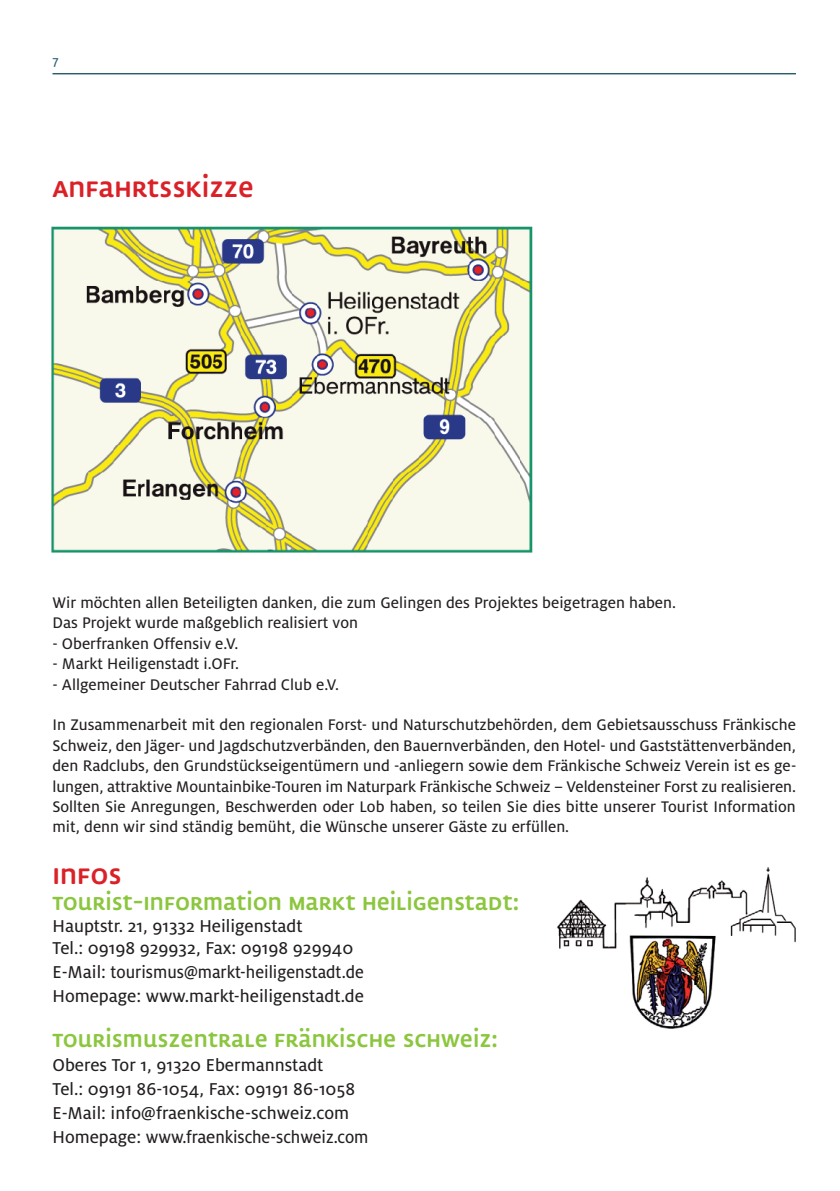
<style>
.page{position:relative;width:840px;height:1191px;background:#fff}
.page>*{position:absolute;margin:0;border:0;box-sizing:border-box;transform-origin:0 0}
.t1{font:24px "Oberfranken Headline";color:#da2128}
.t2{font:20px "Oberfranken Headline";color:#8bc63e}
.t3{font:19px/24px "Milo OT Text";color:#231f20}
.t4{font:17px/20.4px "Milo OT Text";color:#231f20}
.t5{font:14px "Milo OT Text";color:#255a6e}
</style>
<div class="page">
<hr style="left:52px;top:73px;width:743px;height:1px;background:#255a6e">
<img style="left:51px;top:227px;width:481px;height:326px">
<img style="left:557px;top:867px;width:239px;height:161px">
<p class="t5" style="left:52px;top:53px;width:8px">7</p>
<h1 class="t1" style="left:52px;top:171px;width:203px">ANFAHRTSSKIZZE</h1>
<p class="t4" style="left:52px;top:592px;width:624px">Wir möchten allen Beteiligten danken, die zum Gelingen des Projektes beigetragen haben.<br>Das Projekt wurde maßgeblich realisiert von</p>
<p class="t4" style="left:52px;top:633px;width:187px">- Oberfranken Offensiv e.V.</p>
<p class="t4" style="left:52px;top:654px;width:188px">- Markt Heiligenstadt i.OFr.</p>
<p class="t4" style="left:52px;top:674px;width:288px">- Allgemeiner Deutscher Fahrrad Club e.V.</p>
<p class="t4" style="left:52px;top:715px;width:745px;text-align:justify">In Zusammenarbeit mit den regionalen Forst- und Naturschutzbehörden, dem Gebietsausschuss Fränkische Schweiz, den Jäger- und Jagdschutzverbänden, den Bauernverbänden, den Hotel- und Gaststättenverbänden, den Radclubs, den Grundstückseigentümern und -anliegern sowie dem Fränkische Schweiz Verein ist es ge&shy;lungen, attraktive Mountainbike-Touren im Naturpark Fränkische Schweiz – Veldensteiner Forst zu realisieren.<br>Sollten Sie Anregungen, Beschwerden oder Lob haben, so teilen Sie dies bitte unserer Tourist Information mit, denn wir sind ständig bemüht, die Wünsche unserer Gäste zu erfüllen.</p>
<h1 class="t1" style="left:52px;top:857px;width:71px">INFOS</h1>
<p class="t2" style="left:52px;top:888px;width:468px">TOURIST-INFORMATION MARKT HEILIGENSTADT:</p>
<p class="t3" style="left:52px;top:915px;width:302px;line-height:22px">Hauptstr. 21, 91332 Heiligenstadt<br>Tel.: 09198 929932, Fax: 09198 929940</p>
<p class="t3" style="left:52px;top:960px;width:313px">E-Mail: tourismus@markt-heiligenstadt.de<br>Homepage: www.markt-heiligenstadt.de</p>
<p class="t2" style="left:52px;top:1025px;width:446px">TOURISMUSZENTRALE FRÄNKISCHE SCHWEIZ:</p>
<p class="t3" style="left:52px;top:1053px;width:317px">Oberes Tor 1, 91320 Ebermannstadt<br>Tel.: 09191 86-1054, Fax: 09191 86-1058<br>E-Mail: info@fraenkische-schweiz.com Homepage: www.fraenkische-schweiz.com</p>
</div>
